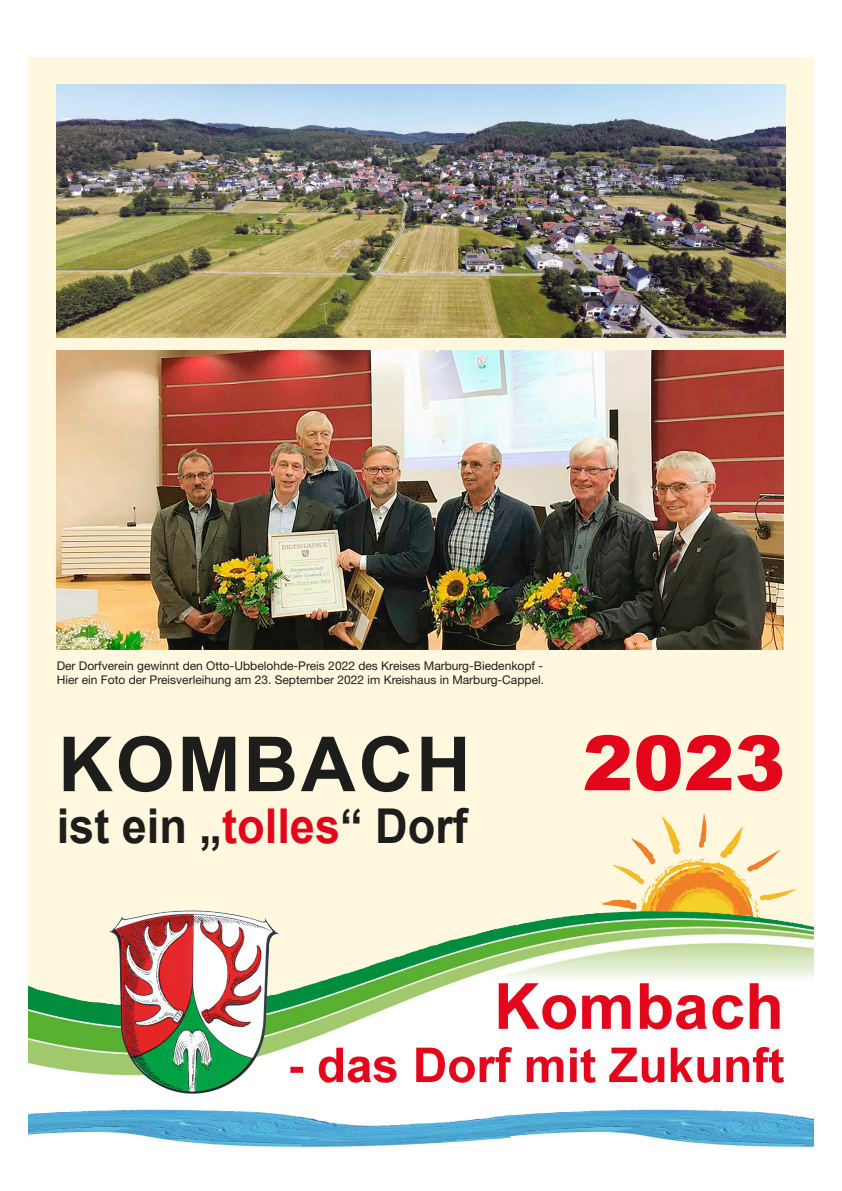
<style>
.page{position:relative;width:842px;height:1191px;background:#fff}
.page>*{position:absolute;margin:0;border:0;box-sizing:border-box;transform-origin:0 0}
.t1{font:700 76px "Arial";letter-spacing:.035em;color:#1d1d1b}
.t2{font:900 76px "Arial";color:#e3061b}
.t3{font:700 48px "Arial";color:#1d1d1b;scale:.94 1}
.t4{font:12px/14.4px "Helvetica Neue LT Pro";color:#1d1d1b}
.s1{color:#e3061b}
</style>
<div class="page">
<div style="left:28px;top:57px;width:786px;height:1105px;background:#fff7de"></div>
<img style="left:28px;top:807px;width:786px;height:355px">
<img style="left:57px;top:84px;width:728px;height:253px">
<img style="left:57px;top:351px;width:726px;height:298px">
<p class="t4" style="left:57px;top:658px;width:489px">Der Dorfverein gewinnt den Otto-Ubbelohde-Preis 2022 des Kreises Marburg-Biedenkopf -<br>Hier ein Foto der Preisverleihung am 23. September 2022 im Kreishaus in Marburg-Cappel.</p>
<h1 class="t1" style="left:58px;top:711px;width:414px">KOMBACH</h1>
<h2 class="t3" style="left:57px;top:792px;width:439px">ist ein „<span class="s1">tolles</span>“ Dorf</h2>
<h1 class="t2" style="left:582px;top:708px;width:204px">2023</h1>
</div>
